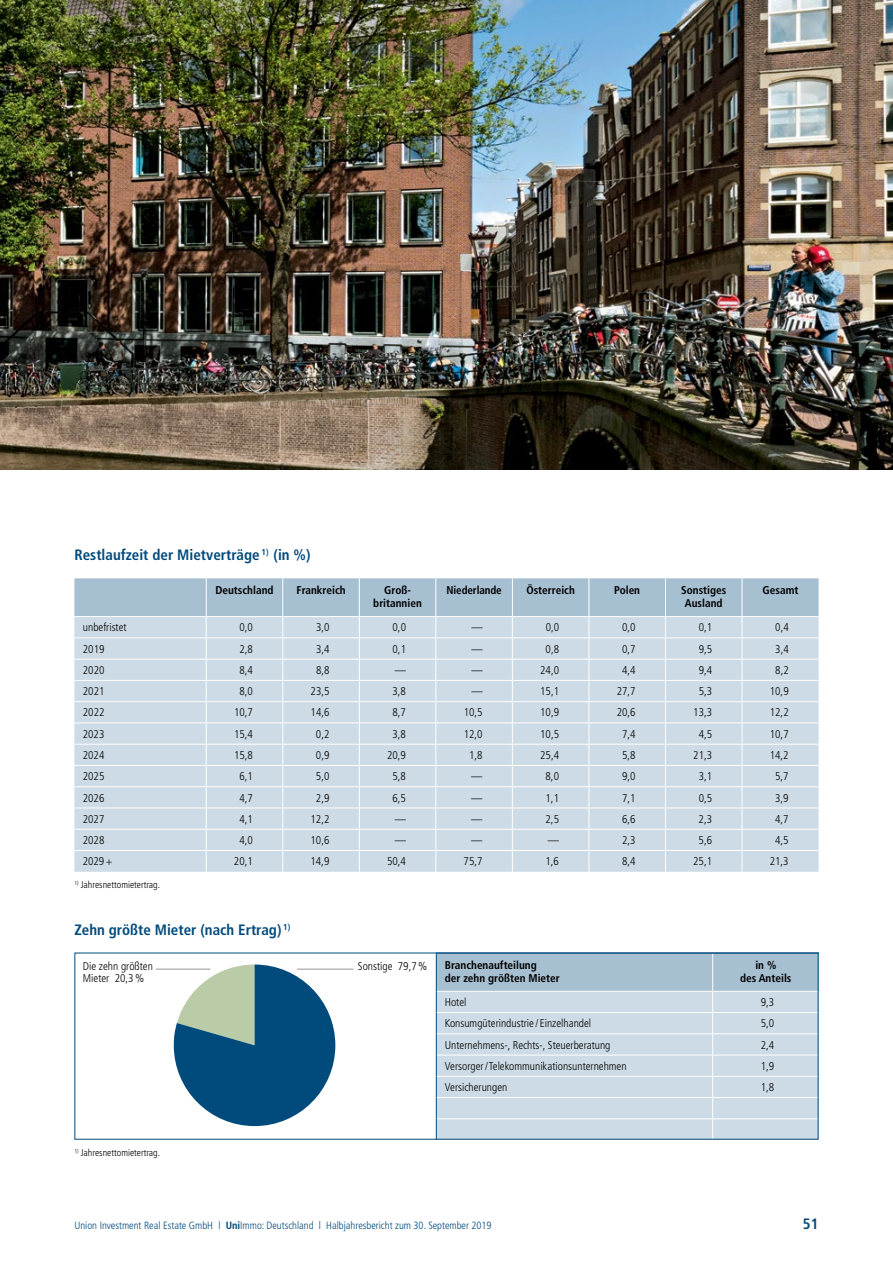
<style>
.page{position:relative;width:893px;height:1263px;background:#fff}
.page>*{position:absolute;margin:0;border:0;box-sizing:border-box;transform-origin:0 0}
.t1{font:700 condensed 15px "Frutiger LT Pro";color:#004a7c}
.t2{font:300 condensed 11.25px "Frutiger LT Pro";color:#000}
.t3{font:700 condensed 11.25px/12.8px "Frutiger LT Pro";color:#000;text-align:center}
.t4{font:300 condensed 10.5px "Frutiger LT Pro";color:#004a7c}
.t5{font:300 condensed 9.75px "Frutiger LT Pro";color:#000}
.s1{font-weight:700}
</style>
<div class="page">
<svg style="left:74px;top:578px;width:745px;height:294px;background:#c9d9e3"></svg>
<hr style="left:742px;top:829px;width:77px;height:1px;background:#fff">
<hr style="left:742px;top:850px;width:77px;height:1px;background:#fff">
<div style="left:436px;top:953px;width:277px;height:38px;background:#a6bfd1"></div>
<div style="left:713px;top:953px;width:106px;height:38px;background:#a6bfd1"></div>
<hr style="left:712px;top:953px;width:1px;height:38px;background:#fff">
<hr style="left:436px;top:953px;width:1px;height:38px;background:#004a7c">
<svg style="left:436px;top:991px;width:381px;height:147px;background:#cddce5"></svg>
<hr style="left:297px;top:969px;width:56px;height:1px;background:#939598">
<hr style="left:156px;top:969px;width:54px;height:1px;background:#939598">
<svg style="left:174px;top:964px;width:161px;height:162px"></svg>
<img style="left:0;top:0;width:893px;height:470px">
<h1 class="t1" style="left:74px;top:546px;width:238px">Restlaufzeit der Mietverträge <sup>1)</sup> (in %)</h1>
<p class="t3" style="left:215px;top:584px;width:60px">Deutschland</p>
<p class="t3" style="left:296px;top:584px;width:51px">Frankreich</p>
<p class="t3" style="left:373px;top:584px;width:50px">Groß&shy;britannien</p>
<p class="t3" style="left:446px;top:584px;width:57px">Niederlande</p>
<p class="t3" style="left:526px;top:584px;width:50px">Österreich</p>
<p class="t3" style="left:614px;top:584px;width:27px">Polen</p>
<p class="t3" style="left:681px;top:584px;width:47px">Sonstiges<br>Ausland</p>
<p class="t3" style="left:763px;top:584px;width:37px">Gesamt</p>
<p class="t2" style="left:83px;top:621px;width:45px">unbefristet</p>
<p class="t2" style="left:239px;top:621px;width:15px">0,0</p>
<p class="t2" style="left:316px;top:621px;width:15px">3,0</p>
<p class="t2" style="left:393px;top:621px;width:15px">0,0</p>
<p class="t2" style="left:471px;top:621px;width:13px">—</p>
<p class="t2" style="left:546px;top:621px;width:15px">0,0</p>
<p class="t2" style="left:622px;top:621px;width:15px">0,0</p>
<p class="t2" style="left:699px;top:621px;width:15px">0,1</p>
<p class="t2" style="left:775px;top:621px;width:15px">0,4</p>
<p class="t2" style="left:83px;top:642px;width:23px">2019</p>
<p class="t2" style="left:239px;top:642px;width:15px">2,8</p>
<p class="t2" style="left:316px;top:642px;width:15px">3,4</p>
<p class="t2" style="left:393px;top:642px;width:15px">0,1</p>
<p class="t2" style="left:471px;top:642px;width:13px">—</p>
<p class="t2" style="left:546px;top:642px;width:15px">0,8</p>
<p class="t2" style="left:622px;top:642px;width:15px">0,7</p>
<p class="t2" style="left:699px;top:642px;width:15px">9,5</p>
<p class="t2" style="left:775px;top:642px;width:15px">3,4</p>
<p class="t2" style="left:83px;top:664px;width:23px">2020</p>
<p class="t2" style="left:239px;top:664px;width:15px">8,4</p>
<p class="t2" style="left:316px;top:664px;width:15px">8,8</p>
<p class="t2" style="left:395px;top:664px;width:13px">—</p>
<p class="t2" style="left:471px;top:664px;width:13px">—</p>
<p class="t2" style="left:540px;top:664px;width:20px">24,0</p>
<p class="t2" style="left:622px;top:664px;width:15px">4,4</p>
<p class="t2" style="left:699px;top:664px;width:15px">9,4</p>
<p class="t2" style="left:775px;top:664px;width:15px">8,2</p>
<p class="t2" style="left:83px;top:685px;width:23px">2021</p>
<p class="t2" style="left:239px;top:685px;width:15px">8,0</p>
<p class="t2" style="left:311px;top:685px;width:20px">23,5</p>
<p class="t2" style="left:393px;top:685px;width:15px">3,8</p>
<p class="t2" style="left:471px;top:685px;width:13px">—</p>
<p class="t2" style="left:540px;top:685px;width:20px">15,1</p>
<p class="t2" style="left:617px;top:685px;width:20px">27,7</p>
<p class="t2" style="left:699px;top:685px;width:15px">5,3</p>
<p class="t2" style="left:770px;top:685px;width:20px">10,9</p>
<p class="t2" style="left:83px;top:706px;width:23px">2022</p>
<p class="t2" style="left:234px;top:706px;width:20px">10,7</p>
<p class="t2" style="left:311px;top:706px;width:20px">14,6</p>
<p class="t2" style="left:393px;top:706px;width:15px">8,7</p>
<p class="t2" style="left:464px;top:706px;width:20px">10,5</p>
<p class="t2" style="left:540px;top:706px;width:20px">10,9</p>
<p class="t2" style="left:617px;top:706px;width:20px">20,6</p>
<p class="t2" style="left:693px;top:706px;width:20px">13,3</p>
<p class="t2" style="left:770px;top:706px;width:20px">12,2</p>
<p class="t2" style="left:83px;top:727px;width:23px">2023</p>
<p class="t2" style="left:234px;top:727px;width:20px">15,4</p>
<p class="t2" style="left:316px;top:727px;width:15px">0,2</p>
<p class="t2" style="left:393px;top:727px;width:15px">3,8</p>
<p class="t2" style="left:464px;top:727px;width:20px">12,0</p>
<p class="t2" style="left:540px;top:727px;width:20px">10,5</p>
<p class="t2" style="left:622px;top:727px;width:15px">7,4</p>
<p class="t2" style="left:699px;top:727px;width:15px">4,5</p>
<p class="t2" style="left:770px;top:727px;width:20px">10,7</p>
<p class="t2" style="left:83px;top:749px;width:23px">2024</p>
<p class="t2" style="left:234px;top:749px;width:20px">15,8</p>
<p class="t2" style="left:316px;top:749px;width:15px">0,9</p>
<p class="t2" style="left:387px;top:749px;width:20px">20,9</p>
<p class="t2" style="left:469px;top:749px;width:15px">1,8</p>
<p class="t2" style="left:540px;top:749px;width:20px">25,4</p>
<p class="t2" style="left:622px;top:749px;width:15px">5,8</p>
<p class="t2" style="left:693px;top:749px;width:20px">21,3</p>
<p class="t2" style="left:770px;top:749px;width:20px">14,2</p>
<p class="t2" style="left:83px;top:770px;width:23px">2025</p>
<p class="t2" style="left:239px;top:770px;width:15px">6,1</p>
<p class="t2" style="left:316px;top:770px;width:15px">5,0</p>
<p class="t2" style="left:392px;top:770px;width:15px">5,8</p>
<p class="t2" style="left:471px;top:770px;width:13px">—</p>
<p class="t2" style="left:546px;top:770px;width:15px">8,0</p>
<p class="t2" style="left:622px;top:770px;width:15px">9,0</p>
<p class="t2" style="left:699px;top:770px;width:15px">3,1</p>
<p class="t2" style="left:775px;top:770px;width:15px">5,7</p>
<p class="t2" style="left:83px;top:791px;width:23px">2026</p>
<p class="t2" style="left:239px;top:791px;width:15px">4,7</p>
<p class="t2" style="left:316px;top:791px;width:15px">2,9</p>
<p class="t2" style="left:392px;top:791px;width:15px">6,5</p>
<p class="t2" style="left:471px;top:791px;width:13px">—</p>
<p class="t2" style="left:546px;top:791px;width:15px">1,1</p>
<p class="t2" style="left:622px;top:791px;width:15px">7,1</p>
<p class="t2" style="left:699px;top:791px;width:15px">0,5</p>
<p class="t2" style="left:775px;top:791px;width:15px">3,9</p>
<p class="t2" style="left:83px;top:812px;width:23px">2027</p>
<p class="t2" style="left:239px;top:812px;width:15px">4,1</p>
<p class="t2" style="left:311px;top:812px;width:20px">12,2</p>
<p class="t2" style="left:395px;top:812px;width:13px">—</p>
<p class="t2" style="left:471px;top:812px;width:13px">—</p>
<p class="t2" style="left:546px;top:812px;width:15px">2,5</p>
<p class="t2" style="left:622px;top:812px;width:15px">6,6</p>
<p class="t2" style="left:699px;top:812px;width:15px">2,3</p>
<p class="t2" style="left:775px;top:812px;width:15px">4,7</p>
<p class="t2" style="left:83px;top:834px;width:23px">2028</p>
<p class="t2" style="left:239px;top:834px;width:15px">4,0</p>
<p class="t2" style="left:311px;top:834px;width:20px">10,6</p>
<p class="t2" style="left:395px;top:834px;width:13px">—</p>
<p class="t2" style="left:471px;top:834px;width:13px">—</p>
<p class="t2" style="left:548px;top:834px;width:13px">—</p>
<p class="t2" style="left:622px;top:834px;width:15px">2,3</p>
<p class="t2" style="left:699px;top:834px;width:15px">5,6</p>
<p class="t2" style="left:775px;top:834px;width:15px">4,5</p>
<p class="t2" style="left:83px;top:855px;width:31px">2029+</p>
<p class="t2" style="left:234px;top:855px;width:20px">20,1</p>
<p class="t2" style="left:310px;top:855px;width:20px">14,9</p>
<p class="t2" style="left:387px;top:855px;width:20px">50,4</p>
<p class="t2" style="left:464px;top:855px;width:20px">75,7</p>
<p class="t2" style="left:545px;top:855px;width:15px">1,6</p>
<p class="t2" style="left:622px;top:855px;width:15px">8,4</p>
<p class="t2" style="left:693px;top:855px;width:20px">25,1</p>
<p class="t2" style="left:770px;top:855px;width:20px">21,3</p>
<p class="t5" style="left:74px;top:879px;width:87px"><sup>1)</sup> Jahresnettomietertrag.</p>
<h1 class="t1" style="left:74px;top:921px;width:217px">Zehn größte Mieter (nach Ertrag) <sup>1)</sup></h1>
<p class="t2" style="left:83px;top:959px;width:72px">Die zehn größten</p>
<p class="t2" style="left:358px;top:959px;width:71px">Sonstige 79,7%</p>
<p class="t2" style="left:83px;top:972px;width:63px">Mieter 20,3%</p>
<p class="t3" style="left:445px;top:959px;width:116px;text-align:left">Branchenaufteilung<br>der zehn größten Mieter</p>
<p class="t3" style="left:740px;top:959px;width:53px">in %<br>des Anteils</p>
<p class="t2" style="left:445px;top:996px;width:23px">Hotel</p>
<p class="t2" style="left:761px;top:996px;width:15px">9,3</p>
<p class="t2" style="left:445px;top:1017px;width:148px">Konsumgüterindustrie / Einzelhandel</p>
<p class="t2" style="left:761px;top:1017px;width:15px">5,0</p>
<p class="t2" style="left:445px;top:1038px;width:167px">Unternehmens-, Rechts-, Steuerberatung</p>
<p class="t2" style="left:761px;top:1038px;width:15px">2,4</p>
<p class="t2" style="left:445px;top:1059px;width:183px">Versorger/Telekommunikationsunternehmen</p>
<p class="t2" style="left:761px;top:1059px;width:15px">1,9</p>
<p class="t2" style="left:445px;top:1081px;width:64px">Versicherungen</p>
<p class="t2" style="left:761px;top:1081px;width:15px">1,8</p>
<p class="t5" style="left:74px;top:1147px;width:87px"><sup>1)</sup> Jahresnettomietertrag.</p>
<p class="t4" style="left:74px;top:1219px;width:419px">Union Investment Real Estate GmbH l <span class="s1">Uni</span>Immo: Deutschland l Halbjahresbericht zum 30. September 2019</p>
<h1 class="t1" style="left:803px;top:1215px;width:17px">51</h1>
</div>
